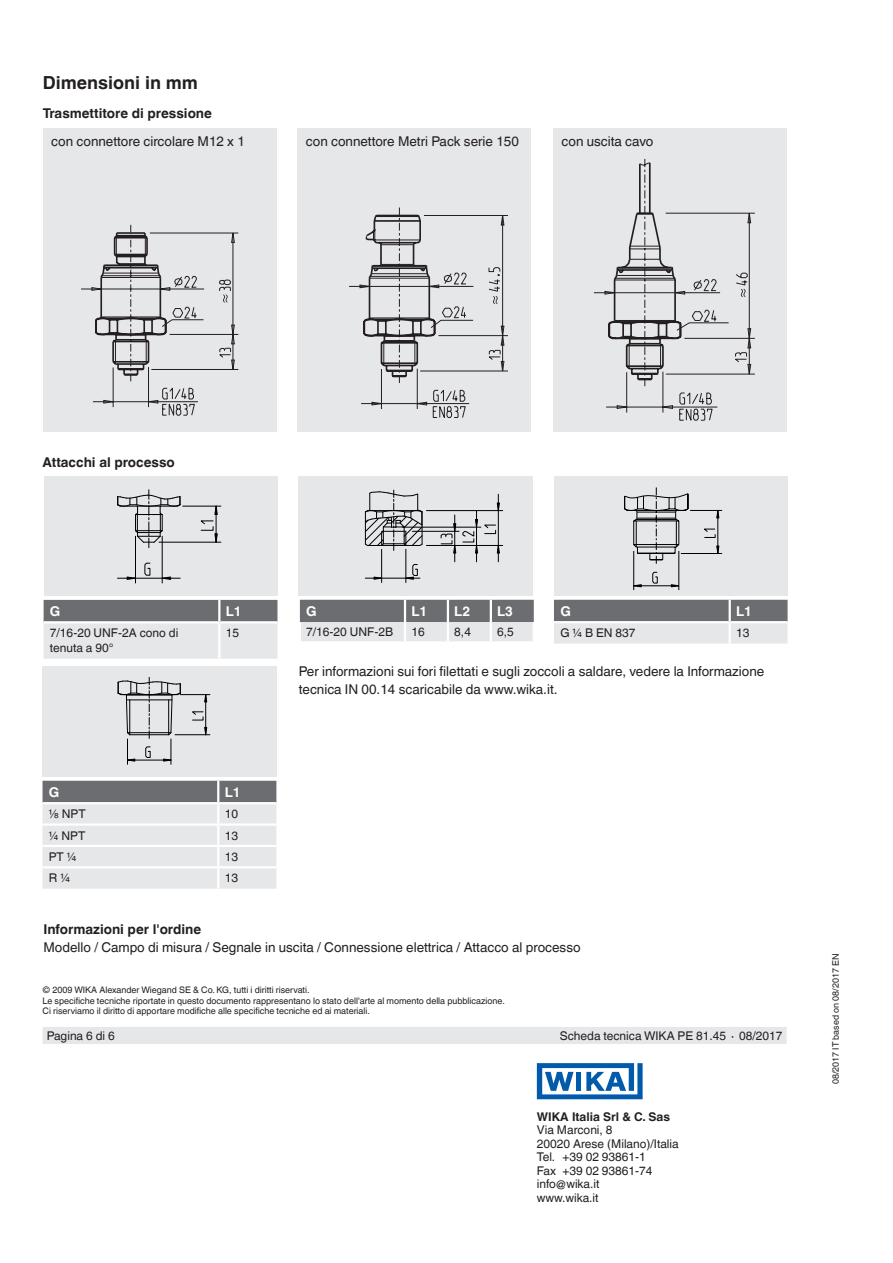
<style>
.page{position:relative;width:893px;height:1263px;background:#fff}
.page>*{position:absolute;margin:0;border:0;box-sizing:border-box;transform-origin:0 0}
.t1{font:700 18px "Helvetica World";color:#231f20}
.t2{font:13.5px/18px "Helvetica World";color:#231f20}
.t3{font:700 13.5px "Helvetica World";color:#231f20}
.t4{font:700 13.5px "Helvetica World";color:#fff}
.t5{font:12px/13.5px "Helvetica World";color:#231f20}
.t6{font:700 12px "Helvetica World";color:#231f20}
.t7{font:9px/10.5px "Helvetica World";color:#231f20}
</style>
<div class="page">
<div style="left:43px;top:1027px;width:744px;height:17px;background:#e6e7e9"></div>
<svg style="left:537px;top:1063px;width:106px;height:36px"></svg>
<svg style="left:44px;top:600px;width:233px;height:59px;background:#b9babd"></svg>
<hr style="left:218px;top:600px;width:2px;height:21px;background:#fff">
<hr style="left:44px;top:621px;width:175px;height:2px;background:#fff">
<hr style="left:219px;top:621px;width:58px;height:2px;background:#fff">
<hr style="left:218px;top:623px;width:2px;height:36px;background:#fff">
<div style="left:44px;top:477px;width:233px;height:119px;background:#e6e7e9"></div>
<svg style="left:299px;top:600px;width:235px;height:41px;background:#a7a8ab"></svg>
<div style="left:298px;top:477px;width:235px;height:119px;background:#e6e7e9"></div>
<div style="left:43px;top:128px;width:234px;height:304px;background:#e6e7e9"></div>
<div style="left:297px;top:128px;width:234px;height:304px;background:#e6e7e9"></div>
<div style="left:553px;top:128px;width:234px;height:304px;background:#e6e7e9"></div>
<div style="left:554px;top:477px;width:233px;height:119px;background:#e6e7e9"></div>
<svg style="left:43px;top:781px;width:233px;height:108px;background:#cfd0d2"></svg>
<hr style="left:43px;top:866px;width:175px;height:2px;background:#fff">
<hr style="left:218px;top:866px;width:58px;height:2px;background:#fff">
<hr style="left:217px;top:868px;width:2px;height:21px;background:#fff">
<div style="left:43px;top:666px;width:234px;height:111px;background:#e6e7e9"></div>
<svg style="left:349px;top:207px;width:159px;height:211px"></svg>
<svg style="left:81px;top:224px;width:158px;height:192px"></svg>
<svg style="left:594px;top:159px;width:161px;height:262px"></svg>
<svg style="left:145px;top:563px;width:5px;height:12px"></svg>
<svg style="left:163px;top:577px;width:8px;height:3px"></svg>
<svg style="left:127px;top:577px;width:8px;height:3px"></svg>
<svg style="left:200px;top:507px;width:18px;height:35px"></svg>
<hr style="left:135px;top:536px;width:1px;height:47px;background:#000">
<hr style="left:159px;top:542px;width:62px;height:1px;background:#000">
<hr style="left:117px;top:578px;width:63px;height:1px;background:#000">
<hr style="left:216px;top:506px;width:1px;height:36px;background:#000">
<hr style="left:183px;top:506px;width:38px;height:1px;background:#000">
<hr style="left:162px;top:536px;width:1px;height:47px;background:#000">
<svg style="left:117px;top:490px;width:64px;height:58px"></svg>
<svg style="left:374px;top:577px;width:7px;height:3px"></svg>
<svg style="left:405px;top:564px;width:13px;height:16px"></svg>
<svg style="left:441px;top:523px;width:15px;height:30px"></svg>
<svg style="left:463px;top:519px;width:15px;height:34px"></svg>
<svg style="left:484px;top:525px;width:12px;height:9px"></svg>
<svg style="left:497px;top:546px;width:3px;height:7px"></svg>
<svg style="left:497px;top:503px;width:3px;height:7px"></svg>
<hr style="left:365px;top:578px;width:55px;height:1px;background:#000">
<hr style="left:402px;top:527px;width:79px;height:1px;background:#000">
<hr style="left:381px;top:549px;width:1px;height:33px;background:#000">
<hr style="left:412px;top:531px;width:47px;height:1px;background:#000">
<hr style="left:426px;top:545px;width:77px;height:1px;background:#000">
<hr style="left:498px;top:494px;width:1px;height:68px;background:#000">
<hr style="left:476px;top:511px;width:1px;height:51px;background:#000">
<hr style="left:454px;top:515px;width:1px;height:47px;background:#000">
<hr style="left:406px;top:549px;width:1px;height:33px;background:#000">
<hr style="left:426px;top:510px;width:77px;height:1px;background:#000">
<svg style="left:364px;top:490px;width:59px;height:60px"></svg>
<svg style="left:554px;top:487px;width:234px;height:156px"></svg>
<svg style="left:192px;top:711px;width:11px;height:9px"></svg>
<svg style="left:204px;top:727px;width:3px;height:7px"></svg>
<svg style="left:204px;top:695px;width:3px;height:7px"></svg>
<hr style="left:175px;top:734px;width:35px;height:1px;background:#000">
<hr style="left:205px;top:695px;width:1px;height:40px;background:#000">
<hr style="left:180px;top:694px;width:30px;height:1px;background:#000">
<svg style="left:117px;top:677px;width:64px;height:87px"></svg>
<h1 class="t1" style="left:43px;top:73px;width:157px">Dimensioni in mm</h1>
<h2 class="t3" style="left:43px;top:105px;width:171px">Trasmettitore di pressione</h2>
<h2 class="t2" style="left:51px;top:133px;width:195px">con connettore circolare M12 x 1</h2>
<h2 class="t2" style="left:306px;top:133px;width:214px">con connettore Metri Pack serie 150</h2>
<h2 class="t2" style="left:562px;top:133px;width:93px">con uscita cavo</h2>
<h2 class="t3" style="left:43px;top:455px;width:134px">Attacchi al processo</h2>
<h2 class="t4" style="left:50px;top:603px;width:12px">G</h2>
<h2 class="t4" style="left:226px;top:603px;width:17px">L1</h2>
<h3 class="t5" style="left:50px;top:626px;width:130px;line-height:15px">7/16-20 UNF-2A cono di tenuta a 90°</h3>
<h3 class="t5" style="left:226px;top:626px;width:15px">15</h3>
<h2 class="t4" style="left:49px;top:784px;width:12px">G</h2>
<h2 class="t4" style="left:225px;top:784px;width:17px">L1</h2>
<h3 class="t5" style="left:49px;top:807px;width:38px">⅛ NPT</h3>
<h3 class="t5" style="left:225px;top:807px;width:15px">10</h3>
<h3 class="t5" style="left:49px;top:829px;width:38px">¼ NPT</h3>
<h3 class="t5" style="left:225px;top:829px;width:15px">13</h3>
<h3 class="t5" style="left:49px;top:850px;width:29px">PT ¼</h3>
<h3 class="t5" style="left:225px;top:850px;width:15px">13</h3>
<h3 class="t5" style="left:49px;top:871px;width:23px">R ¼</h3>
<h3 class="t5" style="left:225px;top:871px;width:15px">13</h3>
<h2 class="t4" style="left:560px;top:603px;width:12px">G</h2>
<h2 class="t4" style="left:736px;top:603px;width:17px">L1</h2>
<h3 class="t5" style="left:560px;top:626px;width:77px">G ¼ B EN 837</h3>
<h3 class="t5" style="left:736px;top:626px;width:15px">13</h3>
<h2 class="t2" style="left:299px;top:662px;width:467px">Per informazioni sui fori filettati e sugli zoccoli a saldare, vedere la Informazione tecnica IN 00.14 scaricabile da www.wika.it.</h2>
<h2 class="t4" style="left:306px;top:603px;width:12px">G</h2>
<h2 class="t4" style="left:411px;top:603px;width:17px">L1</h2>
<h2 class="t4" style="left:454px;top:603px;width:17px">L2</h2>
<h2 class="t4" style="left:497px;top:603px;width:17px">L3</h2>
<h3 class="t5" style="left:306px;top:625px;width:88px">7/16-20 UNF-2B</h3>
<h3 class="t5" style="left:411px;top:625px;width:15px">16</h3>
<h3 class="t5" style="left:454px;top:625px;width:18px">8,4</h3>
<h3 class="t5" style="left:497px;top:625px;width:18px">6,5</h3>
<h2 class="t3" style="left:43px;top:921px;width:159px">Informazioni per l'ordine</h2>
<h2 class="t2" style="left:43px;top:938px;width:539px">Modello / Campo di misura / Segnale in uscita / Connessione elettrica / Attacco al processo</h2>
<p class="t7" style="left:43px;top:985px;width:464px">© 2009 WIKA Alexander Wiegand SE &amp; Co. KG, tutti i diritti riservati.<br>Le specifiche tecniche riportate in questo documento rappresentano lo stato dell'arte al momento della pubblicazione.<br>Ci riserviamo il diritto di apportare modifiche alle specifiche tecniche ed ai materiali.</p>
<h3 class="t5" style="left:47px;top:1029px;width:70px">Pagina 6 di 6</h3>
<h3 class="t5" style="left:560px;top:1029px;width:224px">Scheda tecnica WIKA PE 81.45 ∙ 08/2017</h3>
<h3 class="t6" style="left:537px;top:1109px;width:135px">WIKA Italia Srl &amp; C. Sas</h3>
<h3 class="t5" style="left:537px;top:1123px;width:143px">Via Marconi, 8<br>20020 Arese (Milano)/Italia<br>Tel. +39 02 93861-1<br>Fax +39 02 93861-74 info@wika.it<br>www.wika.it</h3>
<p class="t7" style="left:830px;top:1084px;width:132px;rotate:-90deg">08/2017 IT based on 08/2017 EN</p>
</div>
